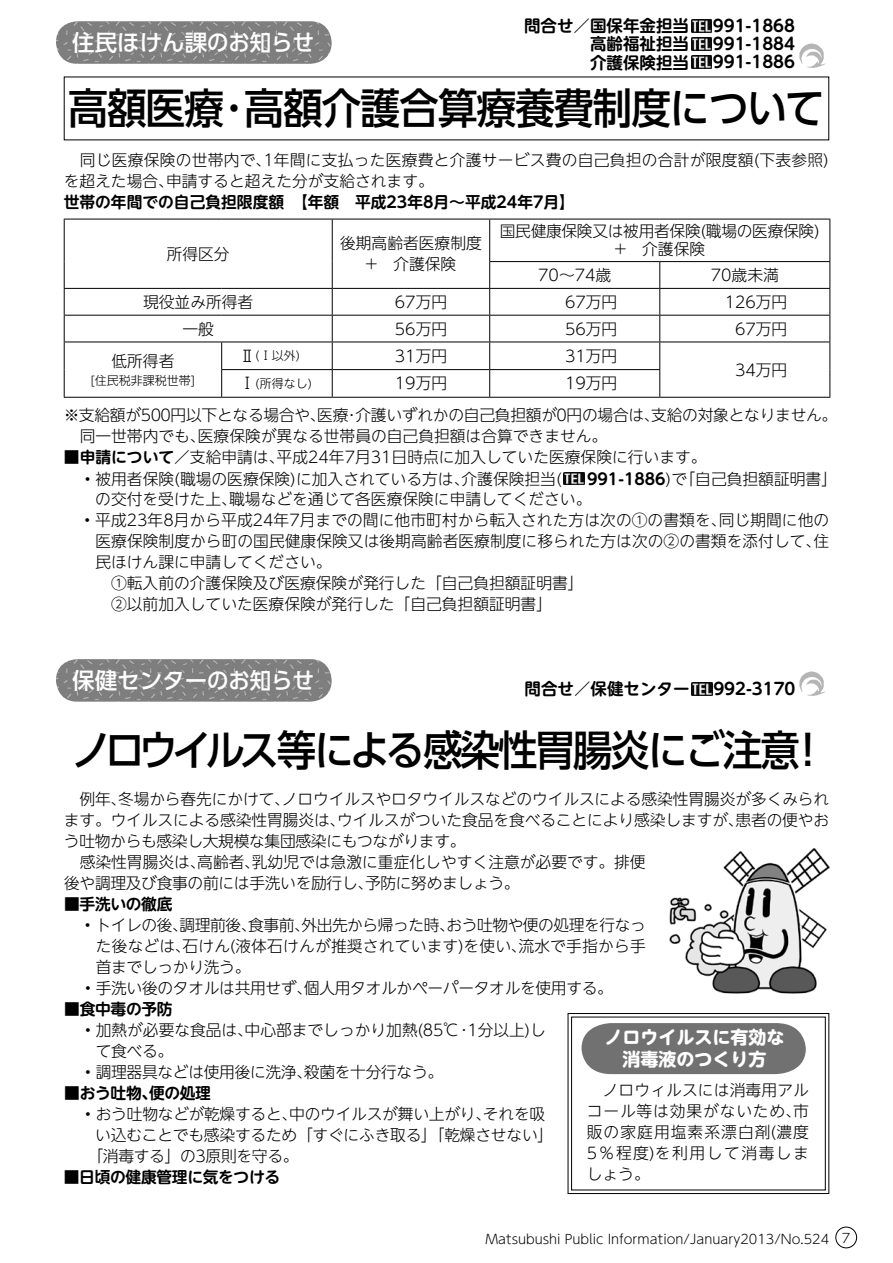
<style>
.page{position:relative;width:893px;height:1263px;background:#fff}
.page>*{position:absolute;margin:0;border:0;box-sizing:border-box;transform-origin:0 0}
.t1{font:500 42px "UD Shin Go Pro";letter-spacing:-.05em;color:#000;scale:.94 1}
.t2{font:500 42px "UD Shin Go Pro";letter-spacing:-.03em;color:#000;scale:.95 1}
.t3{font:500 22.5px "UD Shin Go Pro";color:#fff}
.t4{font:700 18px/22.5px "UD Shin M Go Pro";color:#fff;text-align:center}
.t5{font:700 16.5px "UD Shin M Go Pro De";color:#000}
.t6{font:300 15.75px/21px "UD Shin Go NT Pro";color:#000}
.t7{font:300 15.75px/18px "UD Shin Go NT Pro";letter-spacing:-.02em;color:#000;text-align:center}
.t8{font:300 15.75px "UD Shin M Go Pro";color:#000}
.t9{font:300 15.75px "UD Shin Go NT Pro";letter-spacing:-.03em;color:#000}
.t10{font:700 15.75px "UD Shin M Go Pro De";letter-spacing:-.02em;color:#000}
.t11{font:700 15.75px "UD Shin M Go Pro De";color:#000}
.t12{font:300 12.9px "UD Shin M Go Pro";color:#000}
.t13{font:300 12px "UD Shin Go NT Pro";color:#000}
.s1{font-family:"UD Shin M Go Pro"}
.s2{font-family:"UD Shin Go NT Pro"}
.s3{font-size:15.75px}
.s4{font-family:"UD Shin M Go Pro De";font-weight:700}
.s5{font-family:"UD Shin Go Pro";font-weight:500}
</style>
<div class="page">
<div style="left:836px;top:1227px;width:21px;height:21px;border:1px solid #000;border-radius:50%"></div>
<svg style="left:567px;top:1013px;width:262px;height:181px"></svg>
<div style="left:571px;top:1017px;width:255px;height:173px;border:1px solid #000"></div>
<svg style="left:581px;top:1023px;width:225px;height:51px;background:#7a797a"></svg>
<img style="left:56px;top:21px;width:276px;height:43px">
<img style="left:56px;top:659px;width:276px;height:43px">
<img style="left:799px;top:43px;width:26px;height:25px">
<img style="left:799px;top:671px;width:26px;height:25px">
<img style="left:692px;top:682px;width:20px;height:13px">
<img style="left:564px;top:472px;width:20px;height:13px">
<img style="left:691px;top:20px;width:21px;height:12px">
<img style="left:691px;top:38px;width:21px;height:12px">
<img style="left:691px;top:56px;width:21px;height:12px">
<hr style="left:64px;top:219px;width:158px;height:1px;background:#000">
<hr style="left:64px;top:219px;width:1px;height:43px;background:#000">
<hr style="left:222px;top:219px;width:110px;height:1px;background:#000">
<hr style="left:332px;top:219px;width:158px;height:1px;background:#000">
<hr style="left:332px;top:219px;width:1px;height:43px;background:#000">
<hr style="left:490px;top:219px;width:170px;height:1px;background:#000">
<hr style="left:489px;top:219px;width:1px;height:42px;background:#000">
<hr style="left:660px;top:219px;width:170px;height:1px;background:#000">
<hr style="left:829px;top:219px;width:1px;height:42px;background:#000">
<hr style="left:489px;top:261px;width:171px;height:1px;background:#000">
<hr style="left:660px;top:261px;width:170px;height:1px;background:#000">
<hr style="left:64px;top:288px;width:158px;height:1px;background:#000">
<hr style="left:222px;top:288px;width:110px;height:1px;background:#000">
<hr style="left:332px;top:288px;width:158px;height:1px;background:#000">
<hr style="left:490px;top:288px;width:170px;height:1px;background:#000">
<hr style="left:660px;top:288px;width:170px;height:1px;background:#000">
<hr style="left:64px;top:315px;width:158px;height:1px;background:#000">
<hr style="left:222px;top:315px;width:110px;height:1px;background:#000">
<hr style="left:332px;top:315px;width:158px;height:1px;background:#000">
<hr style="left:490px;top:315px;width:170px;height:1px;background:#000">
<hr style="left:660px;top:315px;width:170px;height:1px;background:#000">
<hr style="left:64px;top:342px;width:158px;height:1px;background:#000">
<hr style="left:222px;top:342px;width:110px;height:1px;background:#000">
<hr style="left:332px;top:342px;width:158px;height:1px;background:#000">
<hr style="left:490px;top:342px;width:170px;height:1px;background:#000">
<hr style="left:660px;top:342px;width:170px;height:1px;background:#000">
<svg style="left:64px;top:262px;width:1px;height:135px"></svg>
<hr style="left:221px;top:369px;width:111px;height:1px;background:#000">
<svg style="left:221px;top:342px;width:1px;height:55px"></svg>
<hr style="left:332px;top:369px;width:158px;height:1px;background:#000">
<svg style="left:332px;top:262px;width:1px;height:135px"></svg>
<hr style="left:490px;top:369px;width:170px;height:1px;background:#000">
<svg style="left:489px;top:262px;width:1px;height:135px"></svg>
<svg style="left:659px;top:262px;width:1px;height:135px"></svg>
<svg style="left:829px;top:262px;width:1px;height:135px"></svg>
<hr style="left:64px;top:397px;width:158px;height:1px;background:#000">
<hr style="left:222px;top:397px;width:110px;height:1px;background:#000">
<hr style="left:332px;top:397px;width:158px;height:1px;background:#000">
<hr style="left:490px;top:397px;width:170px;height:1px;background:#000">
<hr style="left:660px;top:397px;width:170px;height:1px;background:#000">
<img style="left:669px;top:848px;width:161px;height:146px">
<h2 class="t3" style="left:72px;top:24px;width:243px">住民ほけん課のお知らせ</h2>
<p class="t5" style="left:524px;top:13px;width:166px">問合せ／国保年金担当</p>
<p class="t5" style="left:713px;top:13px;width:84px">991-1868</p>
<p class="t5" style="left:524px;top:31px;width:166px">　　　　高齢福祉担当</p>
<p class="t5" style="left:713px;top:31px;width:84px">991-1884</p>
<p class="t5" style="left:524px;top:49px;width:166px">　　　　介護保険担当</p>
<p class="t5" style="left:713px;top:49px;width:84px">991-1886</p>
<h1 class="t2" style="left:68px;top:74px;width:798px">高額医療･高額介護合算療養費制度について</h1>
<p class="t6" style="left:64px;top:149px;width:767px;text-indent:16px">同じ医療保険の世帯内で､<span class="s1">1</span>年間に支払った医療費と介護サービス費の自己負担の合計が限度額<span class="s1">(</span>下表参照<span class="s1">)</span>を超えた場合､申請すると超えた分が支給されます。</p>
<p class="t11" style="left:64px;top:189px;width:513px">世帯の年間での自己負担限度額　【年額　平成23年8月〜平成24年7月】</p>
<p class="t6" style="left:167px;top:243px;width:64px">所得区分</p>
<p class="t6" style="left:340px;top:232px;width:143px;text-align:center">後期高齢者医療制度<span class="s1">+</span> 介護保険</p>
<p class="t7" style="left:500px;top:222px;width:322px">国民健康保険又は被用者保険<span class="s1">(</span>職場の医療保険<span class="s1">) +</span> 介護保険</p>
<p class="t8" style="left:538px;top:262px;width:75px">70<span class="s2">～</span>74<span class="s2">歳</span></p>
<p class="t6" style="left:711px;top:264px;width:70px"><span class="s1">70</span>歳未満</p>
<p class="t6" style="left:143px;top:291px;width:112px">現役並み所得者</p>
<p class="t8" style="left:395px;top:289px;width:54px">67<span class="s2">万円</span></p>
<p class="t8" style="left:565px;top:289px;width:54px">67<span class="s2">万円</span></p>
<p class="t8" style="left:725px;top:289px;width:64px">126<span class="s2">万円</span></p>
<p class="t6" style="left:182px;top:317px;width:33px">一般</p>
<p class="t8" style="left:395px;top:316px;width:54px">56<span class="s2">万円</span></p>
<p class="t8" style="left:565px;top:316px;width:54px">56<span class="s2">万円</span></p>
<p class="t8" style="left:735px;top:316px;width:54px">67<span class="s2">万円</span></p>
<p class="t6" style="left:111px;top:350px;width:64px">低所得者</p>
<p class="t13" style="left:90px;top:370px;width:106px"><span class="s1">[</span>住民税非課税世帯<span class="s1">]</span></p>
<p class="t13" style="left:240px;top:346px;width:62px"><span class="s3">Ⅱ</span><span class="s1">(</span>Ⅰ以外<span class="s1">)</span></p>
<p class="t8" style="left:395px;top:343px;width:54px">31<span class="s2">万円</span></p>
<p class="t8" style="left:565px;top:343px;width:54px">31<span class="s2">万円</span></p>
<p class="t8" style="left:735px;top:357px;width:54px">34<span class="s2">万円</span></p>
<p class="t13" style="left:240px;top:374px;width:74px"><span class="s3">Ⅰ</span><span class="s1">(</span>所得なし<span class="s1">)</span></p>
<p class="t8" style="left:395px;top:371px;width:54px">19<span class="s2">万円</span></p>
<p class="t8" style="left:565px;top:371px;width:54px">19<span class="s2">万円</span></p>
<p class="t6" style="left:80px;top:404px;width:759px;text-indent:-16px"><span class="s1">※</span>支給額が<span class="s1">500</span>円以下となる場合や､医療･介護いずれかの自己負担額が<span class="s1">0</span>円の場合は､支給の対象となりません。同一世帯内でも､医療保険が異なる世帯員の自己負担額は合算できません。</p>
<p class="t6" style="left:80px;top:446px;width:628px;line-height:21.6px;text-indent:-16px"><span class="s4">■申請について</span>／支給申請は､平成<span class="s1">24</span>年<span class="s1">7</span>月<span class="s1">31</span>日時点に加入していた医療保険に行います。<span class="s5">・</span>被用者保険<span class="s1">(</span>職場の医療保険<span class="s1">)</span>に加入されている方は､介護保険担当<span class="s1">(</span></p>
<p class="t6" style="left:587px;top:467px;width:251px"><span class="s4">991-1886</span><span class="s1">)</span>で「自己負担額証明書」</p>
<p class="t6" style="left:95px;top:488px;width:498px">の交付を受けた上､職場などを通じて各医療保険に申請してください。</p>
<p class="t6" style="left:80px;top:509px;width:751px"><span class="s5">・</span>平成<span class="s1">23</span>年<span class="s1">8</span>月から平成<span class="s1">24</span>年<span class="s1">7</span>月までの間に他市町村から転入された方は次の①の書類を､同じ期間に他の</p>
<p class="t6" style="left:95px;top:530px;width:735px">医療保険制度から町の国民健康保険又は後期高齢者医療制度に移られた方は次の②の書類を添付して､住</p>
<p class="t6" style="left:95px;top:551px;width:238px">民ほけん課に申請してください。</p>
<p class="t6" style="left:111px;top:572px;width:474px">①転入前の介護保険及び医療保険が発行した「自己負担額証明書」</p>
<p class="t6" style="left:111px;top:593px;width:442px">②以前加入していた医療保険が発行した「自己負担額証明書」</p>
<h2 class="t3" style="left:72px;top:662px;width:243px">保健センターのお知らせ</h2>
<p class="t5" style="left:525px;top:675px;width:166px">問合せ／保健センター</p>
<p class="t5" style="left:713px;top:675px;width:84px">992-3170</p>
<h1 class="t1" style="left:72px;top:716px;width:806px">ノロウイルス等による感染性胃腸炎にご注意！</h1>
<p class="t6" style="left:79px;top:788px;width:751px">例年､冬場から春先にかけて､ノロウイルスやロタウイルスなどのウイルスによる感染性胃腸炎が多くみられ</p>
<p class="t6" style="left:64px;top:809px;width:767px">ます。ウイルスによる感染性胃腸炎は､ウイルスがついた食品を食べることにより感染しますが､患者の便やお</p>
<p class="t7" style="left:64px;top:831px;width:403px">う吐物からも感染し大規模な集団感染にもつながります。</p>
<p class="t6" style="left:80px;top:851px;width:567px">感染性胃腸炎は､高齢者､乳幼児では急激に重症化しやすく注意が必要です。排便</p>
<p class="t7" style="left:64px;top:873px;width:457px">後や調理及び食事の前には手洗いを励行し､予防に努めましょう。</p>
<p class="t10" style="left:64px;top:891px;width:110px">■手洗いの徹底</p>
<p class="t9" style="left:80px;top:912px;width:567px"><span class="s5">・</span>トイレの後､調理前後､食事前､外出先から帰った時､おう吐物や便の処理を行なっ</p>
<p class="t6" style="left:96px;top:935px;width:551px">た後などは､石けん<span class="s1">(</span>液体石けんが推奨されています<span class="s1">)</span>を使い､流水で手指から手</p>
<p class="t7" style="left:96px;top:957px;width:156px">首までしっかり洗う。</p>
<p class="t7" style="left:80px;top:978px;width:534px"><span class="s5">・</span>手洗い後のタオルは共用せず､個人用タオルかペーパータオルを使用する。</p>
<p class="t10" style="left:64px;top:996px;width:110px">■食中毒の予防</p>
<p class="t6" style="left:80px;top:1019px;width:467px"><span class="s5">・</span>加熱が必要な食品は､中心部までしっかり加熱<span class="s1">(85℃</span>･<span class="s1">1</span>分以上<span class="s1">)</span>し</p>
<p class="t6" style="left:96px;top:1040px;width:79px">て食べる。</p>
<p class="t7" style="left:80px;top:1062px;width:365px"><span class="s5">・</span>調理器具などは使用後に洗浄､殺菌を十分行なう。</p>
<p class="t10" style="left:64px;top:1080px;width:148px">■おう吐物､便の処理</p>
<p class="t6" style="left:80px;top:1103px;width:467px"><span class="s5">・</span>おう吐物などが乾燥すると､中のウイルスが舞い上がり､それを吸</p>
<p class="t6" style="left:95px;top:1124px;width:460px">い込むことでも感染するため「すぐにふき取る」「乾燥させない」</p>
<p class="t7" style="left:87px;top:1146px;width:213px">「消毒する」の<span class="s1">3</span>原則を守る。</p>
<p class="t10" style="left:64px;top:1164px;width:218px">■日頃の健康管理に気をつける</p>
<p class="t4" style="left:604px;top:1025px;width:181px">ノロウイルスに有効な消毒液のつくり方</p>
<p class="t6" style="left:587px;top:1079px;width:224px;text-align:justify;text-indent:16px">ノロウィルスには消毒用アルコール等は効果がないため､市販の家庭用塩素系漂白剤<span class="s1">(</span>濃度<span class="s1">5％</span>程度<span class="s1">)</span>を利用して消毒しましょう。</p>
<p class="t12" style="left:485px;top:1229px;width:367px">Matsubushi Public Information/January2013/No.524 7</p>
</div>
